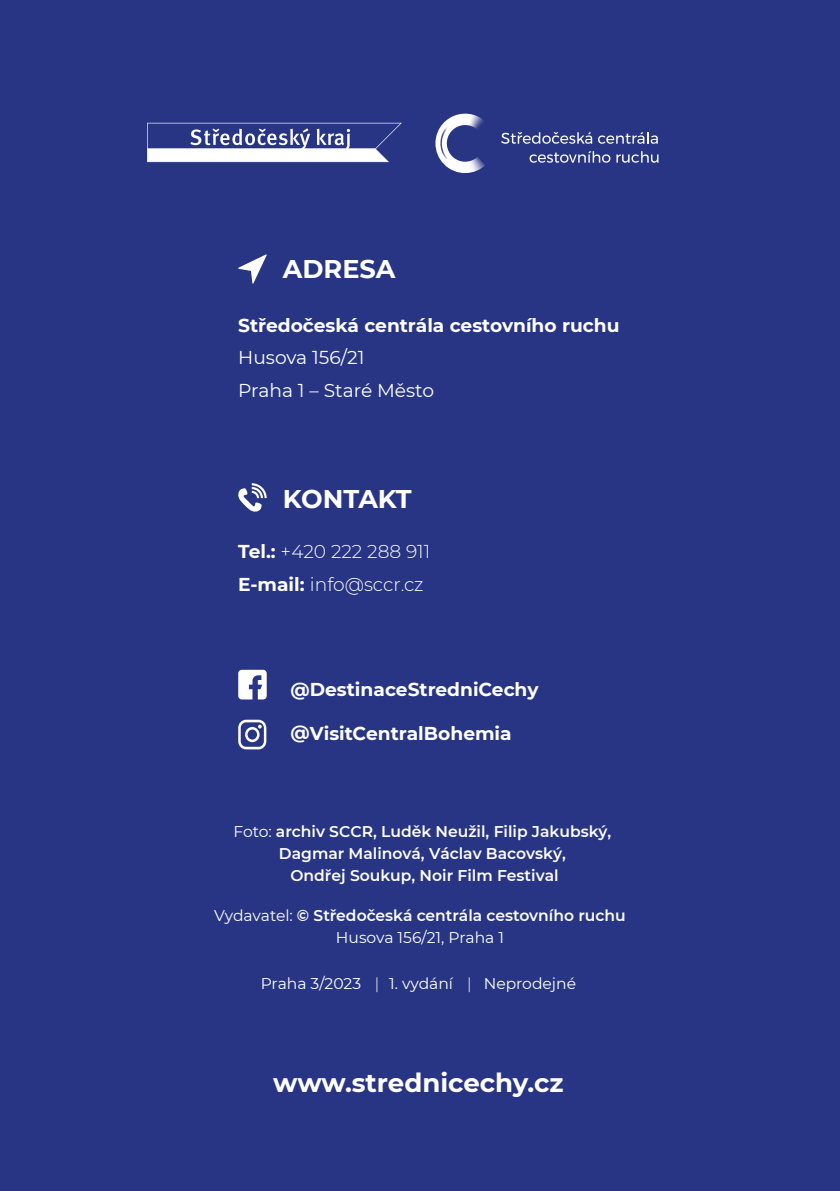
<style>
.page{position:relative;width:840px;height:1191px;background:#fff}
.page>*{position:absolute;margin:0;border:0;box-sizing:border-box;transform-origin:0 0}
.t1{font:700 26px "Montserrat";color:#fff}
.t2{font:700 25.6px "Montserrat";color:#fff}
.t3{font:700 18.6px "Montserrat";color:#fff}
.t4{font:300 18.6px/32.6px "Montserrat";color:#fff}
.t5{font:18.6px/32.6px "Montserrat";color:#fff}
.t6{font:600 15.6px/22px "Montserrat";color:#fff;text-align:center}
.t7{font:15.6px "Montserrat";color:#fff}
.s1{font-weight:700}
.s2{font-weight:400}
.s3{font-weight:300}
</style>
<div class="page">
<div style="left:0;top:0;width:839px;height:1191px;background:#283584"></div>
<svg style="left:238px;top:254px;width:28px;height:30px"></svg>
<svg style="left:238px;top:483px;width:28px;height:29px"></svg>
<svg style="left:238px;top:670px;width:28px;height:29px"></svg>
<svg style="left:238px;top:719px;width:28px;height:30px"></svg>
<svg style="left:147px;top:123px;width:254px;height:39px"></svg>
<svg style="left:435px;top:114px;width:223px;height:59px"></svg>
<h2 class="t2" style="left:282px;top:250px;width:114px">ADRESA</h2>
<p class="t3" style="left:238px;top:311px;width:382px">Středočeská centrála cestovního ruchu</p>
<p class="t5" style="left:238px;top:340px;width:197px">Husova 156/21<br>Praha 1 – Staré Město</p>
<h2 class="t2" style="left:282px;top:480px;width:130px">KONTAKT</h2>
<p class="t4" style="left:238px;top:535px;width:193px"><span class="s1">Tel.:</span> +420 222 288 911<br><span class="s1">E-mail:</span> info@sccr.cz</p>
<p class="t3" style="left:290px;top:676px;width:249px">@DestinaceStredniCechy</p>
<p class="t3" style="left:290px;top:719px;width:222px">@VisitCentralBohemia</p>
<p class="t6" style="left:233px;top:819px;width:379px"><span class="s2">Foto:</span> archiv SCCR, Luděk Neužil, Filip Jakubský,<br>Dagmar Malinová, Václav Bacovský,<br>Ondřej Soukup, Noir Film Festival</p>
<p class="t6" style="left:214px;top:904px;width:412px"><span class="s2">Vydavatel:</span> © Středočeská centrála cestovního ruchu<br><span class="s2">Husova 156/21, Praha 1</span></p>
<p class="t7" style="left:261px;top:972px;width:316px">Praha 3/2023 <span class="s3">|</span> 1. vydání <span class="s3">|</span> Neprodejné</p>
<h1 class="t1" style="left:273px;top:1064px;width:292px">www.strednicechy.cz</h1>
</div>
